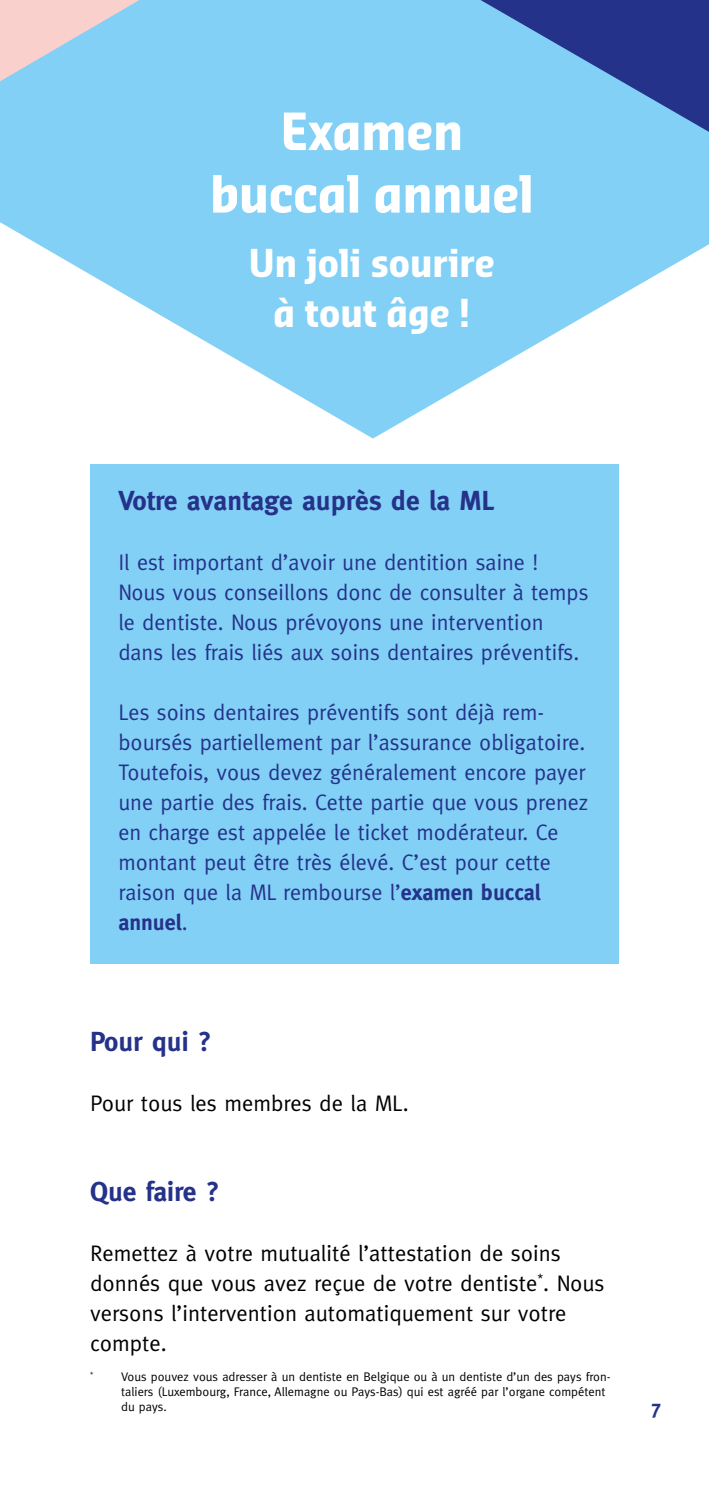
<style>
.page{position:relative;width:709px;height:1489px;background:#fff}
.page>*{position:absolute;margin:0;border:0;box-sizing:border-box;transform-origin:0 0}
.t1{font:700 50px/62.5px "Sansa Con Pro";color:#fff;text-align:center}
.t2{font:700 37.5px/50px "Sansa Con Pro";color:#fff;text-align:center}
.t3{font:700 27.5px "Meta";color:#25328a}
.t4{font:22.5px/30px "Meta";color:#25328a}
.t5{font:22.5px/30px "Meta";color:#000}
.t6{font:700 20px "Meta";color:#25328a}
.t7{font:12.5px/15px "Meta";color:#000}
.s1{font-weight:700}
</style>
<div class="page">
<div style="left:90px;top:464px;width:529px;height:499px;background:#82d0f5"></div>
<svg style="left:0;top:0;width:709px;height:438px;fill:#82d0f5"></svg>
<svg style="left:480px;top:0;width:229px;height:132px;background:#5381bf"></svg>
<svg style="left:0;top:0;width:139px;height:81px;background:#bed0e0"></svg>
<h1 class="t1" style="left:210px;top:100px;width:325px">Examen buccal annuel</h1>
<h2 class="t2" style="left:249px;top:237px;width:247px">Un joli sourire à tout âge !</h2>
<p class="t3" style="left:118px;top:485px;width:378px">Votre avantage auprès de la ML</p>
<p class="t4" style="left:118px;top:547px;width:472px">Il est important d’avoir une dentition saine !<br>Nous vous conseillons donc de consulter à temps le dentiste. Nous prévoyons une intervention dans les frais liés aux soins dentaires préventifs.</p>
<p class="t4" style="left:118px;top:697px;width:471px">Les soins dentaires préventifs sont déjà rem&shy;boursés partiellement par l’assurance obligatoire.<br>Toutefois, vous devez généralement encore payer une partie des frais. Cette partie que vous prenez en charge est appelée le ticket modérateur. Ce montant peut être très élevé. C’est pour cette raison que la ML rembourse l’<span class="s1">examen buccal annuel</span>.</p>
<p class="t3" style="left:90px;top:1025px;width:123px">Pour qui ?</p>
<p class="t5" style="left:90px;top:1087px;width:320px">Pour tous les membres de la ML.</p>
<p class="t3" style="left:90px;top:1175px;width:131px">Que faire ?</p>
<p class="t5" style="left:90px;top:1237px;width:516px">Remettez à votre mutualité l’attestation de soins donnés que vous avez reçue de votre dentiste<sup>*</sup>. Nous versons l’intervention automatiquement sur votre compte.</p>
<p class="t7" style="left:121px;top:1368px;width:491px;text-indent:-31px"><sup>*</sup> Vous pouvez vous adresser à un dentiste en Belgique ou à un dentiste d’un des pays fron&shy;taliers (Luxembourg, France, Allemagne ou Pays-Bas) qui est agréé par l’organe compétent du pays.</p>
<p class="t6" style="left:650px;top:1395px;width:12px">7</p>
</div>
